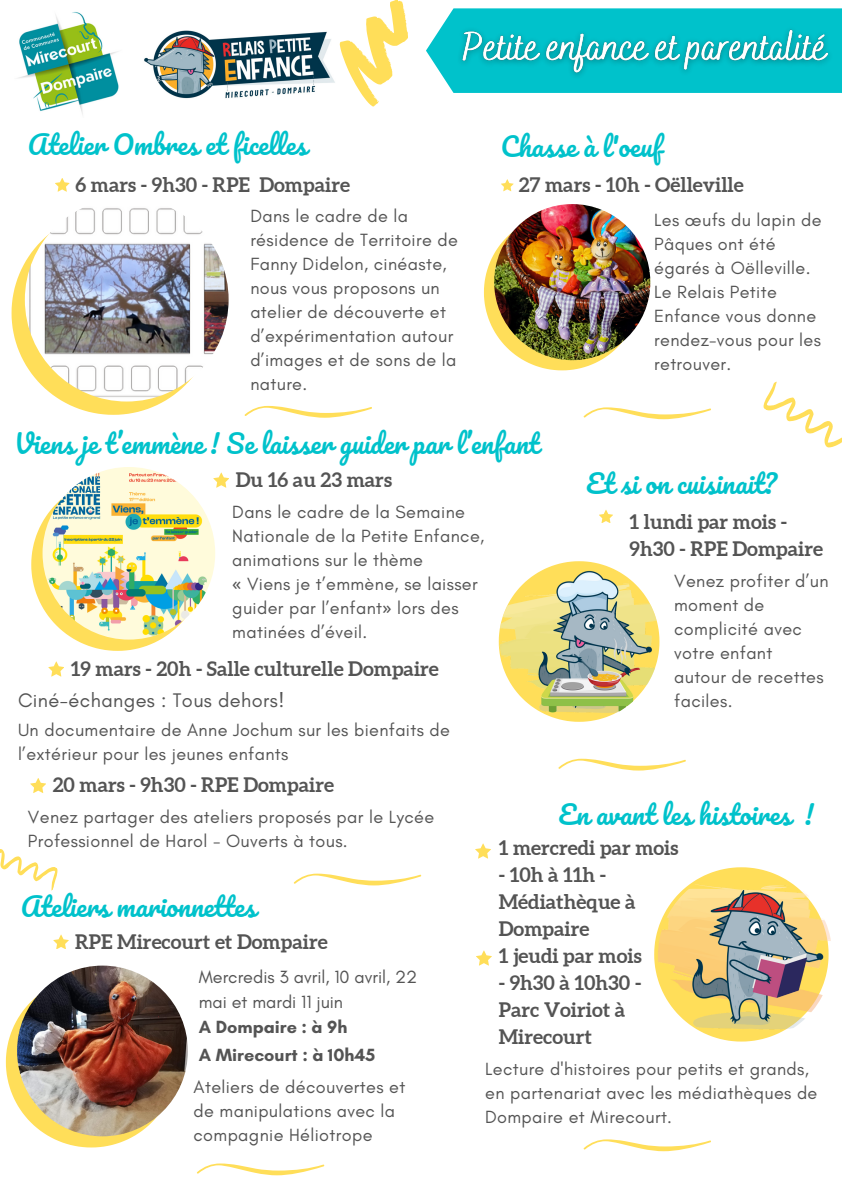
<style>
.page{position:relative;width:842px;height:1191px;background:#fff}
.page>*{position:absolute;margin:0;border:0;box-sizing:border-box;transform-origin:0 0}
.t1{font:26px "Pacifico";color:#00c2cb}
.t2{font:700 20px/27px "Aleo";color:#545454}
.t3{font:20px "Glacial Indifference";letter-spacing:.02em;color:#545454}
.t4{font:18px/24px "Glacial Indifference";letter-spacing:.02em;color:#545454}
.t5{font:18px/25.2px "Glacial Indifference";color:#545454}
.t6{font:700 18px "Glacial Indifference";color:#545454}
.s1{font-family:"Noto Sans"}
</style>
<div class="page">
<svg style="left:31px;top:478px;width:173px;height:173px"></svg>
<img style="left:43px;top:467px;width:172px;height:173px;border-radius:50%">
<svg style="left:763px;top:381px;width:79px;height:67px"></svg>
<svg style="left:213px;top:473px;width:16px;height:15px"></svg>
<svg style="left:484px;top:214px;width:156px;height:156px"></svg>
<img style="left:494px;top:204px;width:156px;height:156px;border-radius:50%">
<svg style="left:501px;top:179px;width:12px;height:12px"></svg>
<svg style="left:340px;top:0;width:67px;height:107px"></svg>
<svg style="left:0;top:849px;width:58px;height:42px"></svg>
<svg style="left:245px;top:406px;width:127px;height:12px"></svg>
<svg style="left:30px;top:778px;width:16px;height:15px"></svg>
<img style="left:19px;top:11px;width:100px;height:104px">
<img style="left:144px;top:31px;width:191px;height:68px">
<svg style="left:426px;top:8px;width:416px;height:85px;background:#24cad2"></svg>
<img style="left:452px;top:20px;width:388px;height:66px">
<svg style="left:12px;top:211px;width:203px;height:203px"></svg>
<img style="left:25px;top:198px;width:203px;height:204px;border-radius:50%">
<svg style="left:55px;top:178px;width:14px;height:14px"></svg>
<svg style="left:583px;top:407px;width:128px;height:12px"></svg>
<svg style="left:48px;top:661px;width:16px;height:16px"></svg>
<svg style="left:294px;top:874px;width:127px;height:11px"></svg>
<svg style="left:6px;top:977px;width:170px;height:170px"></svg>
<img style="left:17px;top:966px;width:171px;height:170px;border-radius:50%">
<svg style="left:53px;top:935px;width:16px;height:14px"></svg>
<svg style="left:654px;top:867px;width:174px;height:173px"></svg>
<img style="left:658px;top:868px;width:174px;height:175px;border-radius:50%">
<svg style="left:583px;top:1139px;width:128px;height:12px"></svg>
<svg style="left:475px;top:843px;width:16px;height:16px"></svg>
<svg style="left:476px;top:950px;width:16px;height:16px"></svg>
<svg style="left:197px;top:1164px;width:127px;height:11px"></svg>
<svg style="left:511px;top:561px;width:148px;height:161px"></svg>
<img style="left:498px;top:562px;width:161px;height:160px;border-radius:50%">
<svg style="left:599px;top:510px;width:14px;height:13px"></svg>
<svg style="left:558px;top:759px;width:127px;height:12px"></svg>
<h2 class="t1" style="left:28px;top:131px;width:280px">Atelier Ombres et ficelles</h2>
<p class="t1" style="left:501px;top:133px;width:163px">Chasse à l'oeuf</p>
<p class="t2" style="left:75px;top:171px;width:276px">6 mars - 9h30 - RPE Dompaire</p>
<h2 class="t2" style="left:519px;top:171px;width:226px">27 mars - 10h - Oëlleville</h2>
<p class="t4" style="left:250px;top:203px;width:209px">Dans le cadre de la résidence de Territoire de<br>Fanny Didelon, cinéaste, nous vous proposons un atelier de découverte et d’expérimentation autour d’images et de sons de la nature.</p>
<p class="t4" style="left:654px;top:207px;width:169px">Les œufs du lapin de<br>Pâques ont été égarés à Oëlleville.<br>Le Relais Petite<br>Enfance vous donne rendez-vous pour les retrouver.</p>
<p class="t1" style="left:14px;top:430px;width:526px">Viens je t’emmène ! Se laisser guider par l’enfant</p>
<p class="t2" style="left:236px;top:466px;width:158px">Du 16 au 23 mars</p>
<p class="t4" style="left:232px;top:499px;width:253px">Dans le cadre de la Semaine<br>Nationale de la Petite Enfance, animations sur le thème<br><span class="s1">«</span> Viens je t’emmène, se laisser guider par l’enfant<span class="s1">»</span> lors des matinées d’éveil.</p>
<p class="t2" style="left:71px;top:655px;width:369px">19 mars - 20h - Salle culturelle Dompaire</p>
<p class="t3" style="left:18px;top:688px;width:268px">Ciné-échanges : Tous dehors!</p>
<p class="t4" style="left:18px;top:718px;width:433px">Un documentaire de Anne Jochum sur les bienfaits de l’extérieur pour les jeunes enfants</p>
<h2 class="t2" style="left:53px;top:771px;width:283px">20 mars - 9h30 - RPE Dompaire</h2>
<p class="t1" style="left:586px;top:469px;width:192px">Et si on cuisinait?</p>
<h2 class="t2" style="left:629px;top:508px;width:195px">1 lundi par mois -<br>9h30 - RPE Dompaire</h2>
<h4 class="t4" style="left:674px;top:569px;width:156px">Venez profiter d’un moment de complicité avec votre enfant autour de recettes faciles.</h4>
<h4 class="t4" style="left:28px;top:805px;width:408px">Venez partager des ateliers proposés par le Lycée<br>Professionnel de Harol - Ouverts à tous.</h4>
<h4 class="t1" style="left:21px;top:893px;width:236px">Ateliers marionnettes</h4>
<h3 class="t2" style="left:75px;top:928px;width:254px">RPE Mirecourt et Dompaire</h3>
<p class="t5" style="left:199px;top:964px;width:220px">Mercredis 3 avril, 10 avril, 22 mai et mardi 11 juin</p>
<p class="t6" style="left:199px;top:1016px;width:150px">A Dompaire : à 9h</p>
<p class="t6" style="left:199px;top:1044px;width:178px">A Mirecourt : à 10h45</p>
<h3 class="t4" style="left:193px;top:1075px;width:213px">Ateliers de découvertes et de manipulations avec la compagnie Héliotrope</h3>
<h4 class="t1" style="left:558px;top:801px;width:257px">En avant les histoires !</h4>
<p class="t2" style="left:498px;top:834px;width:181px">1 mercredi par mois</p>
<p class="t2" style="left:498px;top:861px;width:144px">- 10h à 11h -<br>Médiathèque à<br>Dompaire<br>1 jeudi par mois</p>
<p class="t2" style="left:498px;top:969px;width:144px">- 9h30 à 10h30 -<br>Parc Voiriot à<br>Mirecourt</p>
<h4 class="t4" style="left:485px;top:1057px;width:334px">Lecture d'histoires pour petits et grands, en partenariat avec les médiathèques de<br>Dompaire et Mirecourt.</h4>
</div>
